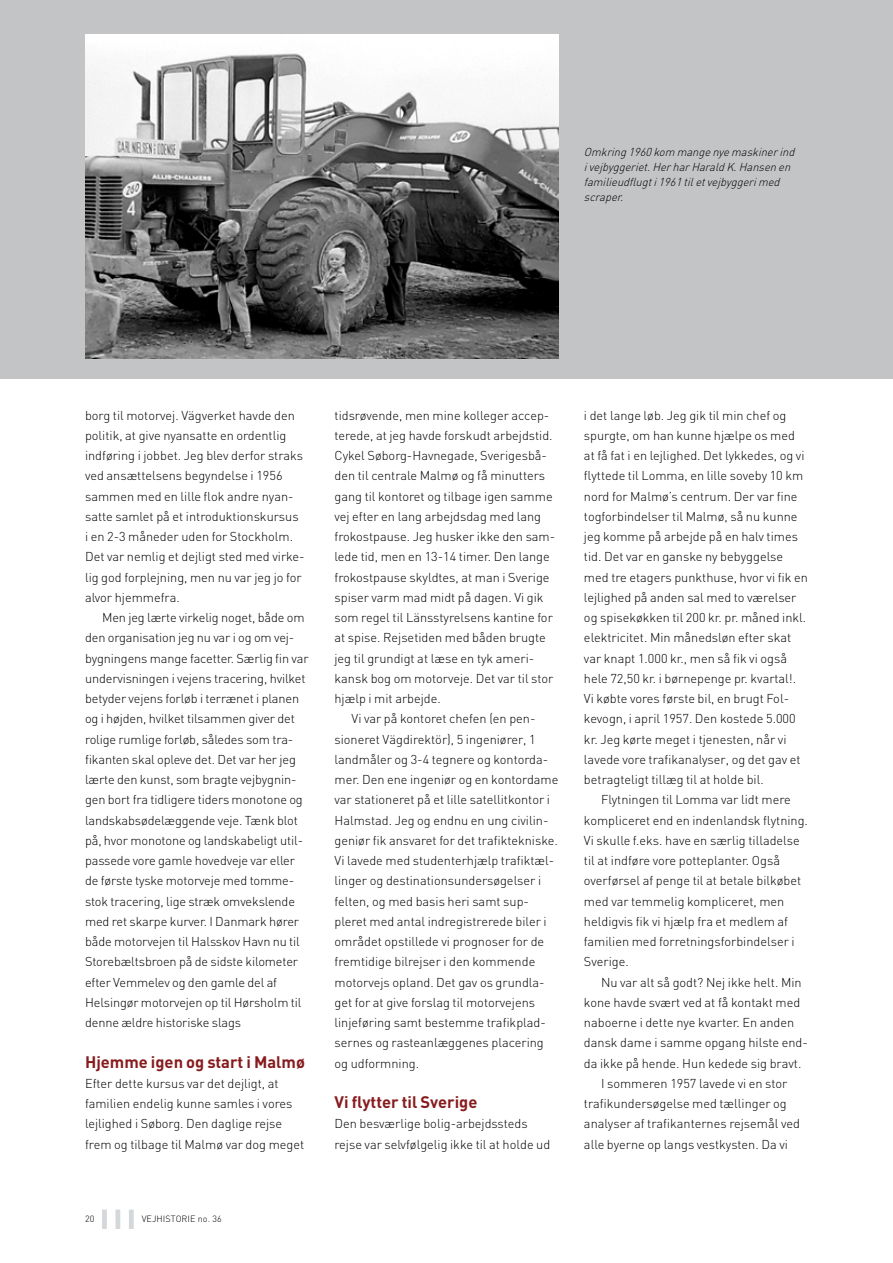
<style>
.page{position:relative;width:893px;height:1263px;background:#fff}
.page>*{position:absolute;margin:0;border:0;box-sizing:border-box;transform-origin:0 0}
.t1{font:700 16.5px "DIN";color:#871b1e}
.t2{font:300 12.75px/20.2px "DIN";color:#000}
.t3{font:italic 300 11.4px/14.9px "DIN";color:#000}
.t4{font:300 9px "DIN";letter-spacing:.01em;color:#000}
</style>
<div class="page">
<div style="left:0;top:0;width:893px;height:379px;background:#c2c4c6"></div>
<img style="left:85px;top:34px;width:473px;height:325px">
<div style="left:102px;top:1209px;width:5px;height:20px;background:#d5d8da"></div>
<div style="left:129px;top:1209px;width:5px;height:20px;background:#d5d8da"></div>
<div style="left:115px;top:1209px;width:5px;height:20px;background:#d5d8da"></div>
<p class="t3" style="left:584px;top:145px;width:215px">Omkring1960kom mangenyemaskinerind ivejbyggeriet.HerharHaraldK.Hansenen familieudflugti1961tiletvejbyggerimed scraper.</p>
<p class="t2" style="left:85px;top:405px;width:221px">borg til motorvej. Vägverket havde den politik, at give nyansatte en ordentlig indføring i jobbet. Jeg blev derfor straks ved ansættelsens begyndelse i 1956 sammen med en lille flok andre nyan&shy;satte samlet på et introduktionskursus i en 2-3 måneder uden for Stockholm.<br>Det var nemlig et dejligt sted med virke&shy;lig god forplejning, men nu var jeg jo for alvor hjemmefra.</p>
<p class="t2" style="left:85px;top:607px;width:225px;text-indent:17px">Men jeg lærte virkelig noget, både om den organisation jeg nu var i og om vej&shy;bygningens mange facetter. Særlig fin var undervisningen i vejens tracering, hvilket betyder vejens forløb i terrænet i planen og i højden, hvilket tilsammen giver det rolige rumlige forløb, således som tra&shy;fikanten skal opleve det. Det var her jeg lærte den kunst, som bragte vejbygnin&shy;gen bort fra tidligere tiders monotone og landskabsødelæggende veje. Tænk blot på, hvor monotone og landskabeligt util&shy;passede vore gamle hovedveje var eller de første tyske motorveje med tomme&shy;stok tracering, lige stræk omvekslende med ret skarpe kurver. I Danmark hører både motorvejen til Halsskov Havn nu til Storebæltsbroen på de sidste kilometer efter Vemmelev og den gamle del af Helsingør motorvejen op til Hørsholm til denne ældre historiske slags</p>
<p class="t1" style="left:85px;top:1051px;width:221px">Hjemme igen og start i Malmø</p>
<p class="t2" style="left:85px;top:1073px;width:221px">Efter dette kursus var det dejligt, at familien endelig kunne samles i vores lejlighed i Søborg. Den daglige rejse frem og tilbage til Malmø var dog meget</p>
<p class="t4" style="left:85px;top:1213px;width:11px">20</p>
<p class="t4" style="left:142px;top:1213px;width:81px">VEJHISTORIE no. 36</p>
<p class="t2" style="left:334px;top:405px;width:216px">tidsrøvende, men mine kolleger accep-</p>
<p class="t2" style="left:334px;top:425px;width:220px">terede, at jeg havde forskudt arbejdstid.</p>
<p class="t2" style="left:334px;top:445px;width:214px">Cykel Søborg-Havnegade, Sverigesbå-</p>
<p class="t2" style="left:334px;top:465px;width:212px">den til centrale Malmø og få minutters</p>
<p class="t2" style="left:334px;top:486px;width:220px">gang til kontoret og tilbage igen samme</p>
<p class="t2" style="left:334px;top:506px;width:208px">vej efter en lang arbejdsdag med lang</p>
<p class="t2" style="left:334px;top:526px;width:222px">frokostpause. Jeg husker ikke den sam-</p>
<p class="t2" style="left:334px;top:546px;width:217px">lede tid, men en 13-14 timer. Den lange</p>
<p class="t2" style="left:334px;top:567px;width:217px">frokostpause skyldtes, at man i Sverige</p>
<p class="t2" style="left:334px;top:587px;width:211px">spiser varm mad midt på dagen. Vi gik</p>
<p class="t2" style="left:334px;top:607px;width:220px">som regel til Länsstyrelsens kantine for</p>
<p class="t2" style="left:334px;top:627px;width:213px">at spise. Rejsetiden med båden brugte</p>
<p class="t2" style="left:334px;top:648px;width:201px">jeg til grundigt at læse en tyk ameri-</p>
<p class="t2" style="left:334px;top:668px;width:220px">kansk bog om motorveje. Det var til stor</p>
<p class="t2" style="left:334px;top:688px;width:108px">hjælp i mit arbejde.</p>
<p class="t2" style="left:352px;top:708px;width:185px">Vi var på kontoret chefen (en pen-</p>
<p class="t2" style="left:334px;top:729px;width:203px">sioneret Vägdirektör), 5 ingeniører, 1</p>
<p class="t2" style="left:334px;top:749px;width:215px">landmåler og 3-4 tegnere og kontorda-</p>
<p class="t2" style="left:334px;top:769px;width:225px">mer. Den ene ingeniør og en kontordame</p>
<p class="t2" style="left:334px;top:789px;width:217px">var stationeret på et lille satellitkontor i</p>
<p class="t2" style="left:334px;top:810px;width:215px">Halmstad. Jeg og endnu en ung civilin-</p>
<p class="t2" style="left:334px;top:830px;width:225px">geniør fik ansvaret for det trafiktekniske.</p>
<p class="t2" style="left:334px;top:850px;width:221px">Vi lavede med studenterhjælp trafiktæl-</p>
<p class="t2" style="left:334px;top:870px;width:208px">linger og destinationsundersøgelser i</p>
<p class="t2" style="left:334px;top:891px;width:196px">felten, og med basis heri samt sup-</p>
<p class="t2" style="left:334px;top:911px;width:214px">pleret med antal indregistrerede biler i</p>
<p class="t2" style="left:334px;top:931px;width:211px">området opstillede vi prognoser for de</p>
<p class="t2" style="left:334px;top:951px;width:202px">fremtidige bilrejser i den kommende</p>
<p class="t2" style="left:334px;top:972px;width:212px">motorvejs opland. Det gav os grundla-</p>
<p class="t2" style="left:334px;top:992px;width:202px">get for at give forslag til motorvejens</p>
<p class="t2" style="left:334px;top:1012px;width:213px">linjeføring samt bestemme trafikplad-</p>
<p class="t2" style="left:334px;top:1032px;width:211px">sernes og rasteanlæggenes placering</p>
<p class="t2" style="left:334px;top:1053px;width:86px">og udformning.</p>
<p class="t1" style="left:334px;top:1091px;width:144px">Vi flytter til Sverige</p>
<p class="t2" style="left:334px;top:1113px;width:217px">Den besværlige bolig-arbejdssteds rejse var selvfølgelig ikke til at holde ud</p>
<p class="t2" style="left:584px;top:405px;width:225px">i det lange løb. Jeg gik til min chef og spurgte, om han kunne hjælpe os med at få fat i en lejlighed. Det lykkedes, og vi flyttede til Lomma, en lille soveby 10 km nord for Malmø’s centrum. Der var fine togforbindelser til Malmø, så nu kunne jeg komme på arbejde på en halv times tid. Det var en ganske ny bebyggelse med tre etagers punkthuse, hvor vi fik en lejlighed på anden sal med to værelser og spisekøkken til 200 kr. pr. måned inkl. elektricitet. Min månedsløn efter skat var knapt 1.000 kr., men så fik vi også hele 72,50 kr. i børnepenge pr. kvartal!.<br>Vi købte vores første bil, en brugt Fol&shy;kevogn, i april 1957. Den kostede 5.000 kr. Jeg kørte meget i tjenesten, når vi lavede vore trafikanalyser, og det gav et betragteligt tillæg til at holde bil.</p>
<p class="t2" style="left:584px;top:789px;width:225px;text-indent:17px">Flytningen til Lomma var lidt mere kompliceret end en indenlandsk flytning.<br>Vi skulle f.eks. have en særlig tilladelse til at indføre vore potteplanter. Også overførsel af penge til at betale bilkøbet med var temmelig kompliceret, men heldigvis fik vi hjælp fra et medlem af familien med forretningsforbindelser i Sverige.</p>
<p class="t2" style="left:601px;top:972px;width:202px">Nu var alt så godt? Nej ikke helt. Min</p>
<p class="t2" style="left:584px;top:992px;width:218px">kone havde svært ved at få kontakt med</p>
<p class="t2" style="left:584px;top:1012px;width:212px">naboerne i dette nye kvarter. En anden</p>
<p class="t2" style="left:584px;top:1032px;width:225px">dansk dame i samme opgang hilste end-</p>
<p class="t2" style="left:584px;top:1053px;width:219px">da ikke på hende. Hun kedede sig bravt.</p>
<p class="t2" style="left:601px;top:1073px;width:188px">I sommeren 1957 lavede vi en stor</p>
<p class="t2" style="left:584px;top:1093px;width:204px">trafikundersøgelse med tællinger og</p>
<p class="t2" style="left:584px;top:1113px;width:217px">analyser af trafikanternes rejsemål ved</p>
<p class="t2" style="left:584px;top:1134px;width:205px">alle byerne op langs vestkysten. Da vi</p>
</div>
